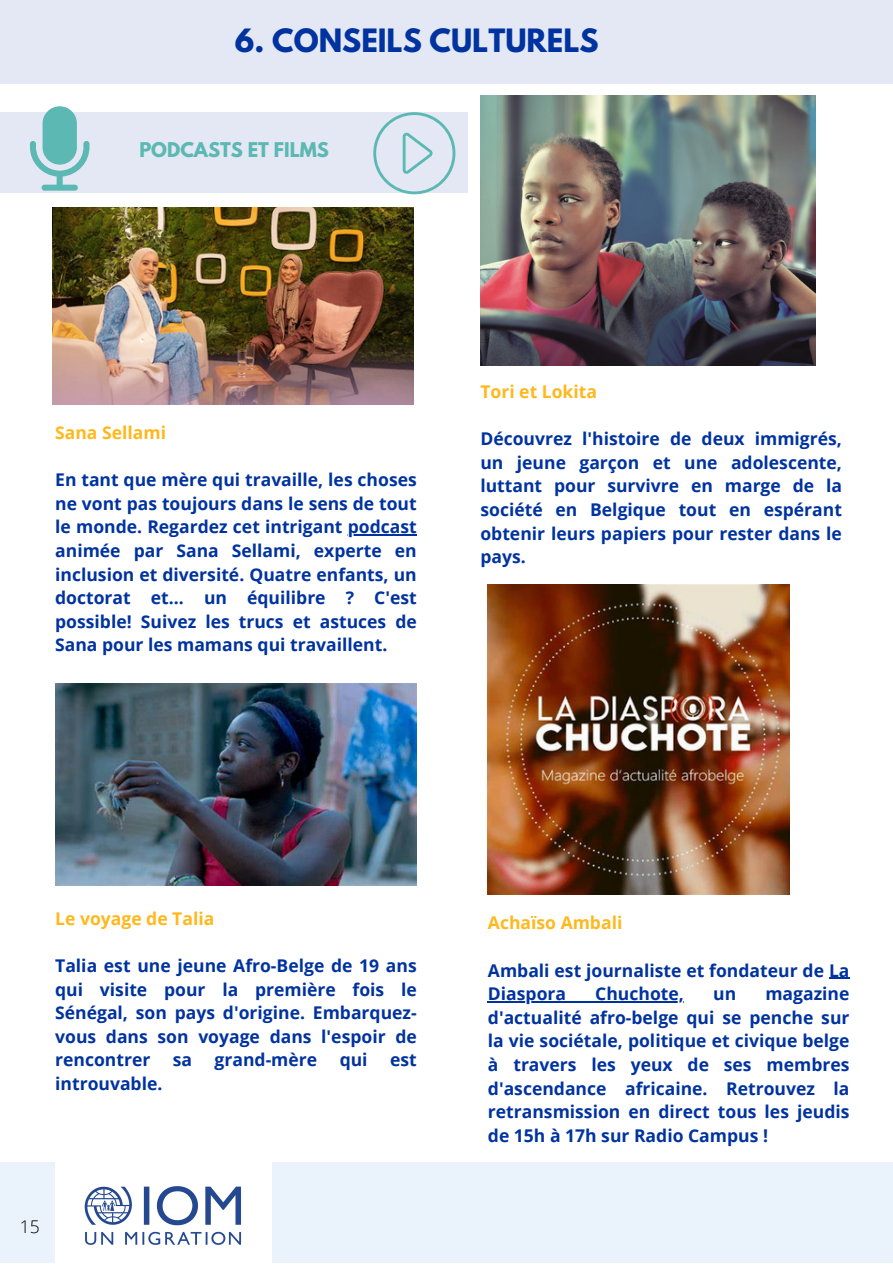
<style>
.page{position:relative;width:893px;height:1264px;background:#fff}
.page>*{position:absolute;margin:0;border:0;box-sizing:border-box;transform-origin:0 0}
.t1{font:700 28.5px "League Spartan";color:#0033a0}
.t2{font:700 18px "League Spartan";color:#5cb8b2}
.t3{font:700 17.55px/23.5px "Open Sans";color:#0033a0;text-align:justify}
.t4{font:700 17.55px "Open Sans";color:#ffb81c}
.t5{font:300 17.55px "Open Sans";color:#000}
</style>
<div class="page">
<div style="left:0;top:1161px;width:892px;height:101px;background:#eaf2fb"></div>
<img style="left:55px;top:1161px;width:216px;height:101px">
<div style="left:0;top:0;width:892px;height:84px;background:#e3e8f4"></div>
<div style="left:0;top:112px;width:467px;height:81px;background:#e3e8f4"></div>
<img style="left:53px;top:208px;width:361px;height:196px">
<img style="left:488px;top:584px;width:301px;height:310px">
<img style="left:480px;top:95px;width:335px;height:270px">
<img style="left:55px;top:683px;width:361px;height:202px">
<svg style="left:373px;top:112px;width:82px;height:82px"></svg>
<svg style="left:30px;top:106px;width:59px;height:85px"></svg>
<hr style="left:348px;top:534px;width:69px;height:1px;background:#0033a0">
<svg style="left:829px;top:977px;width:20px;height:1px"></svg>
<hr style="left:488px;top:1001px;width:196px;height:1px;background:#0033a0">
<p class="t1" style="left:235px;top:26px;width:365px">6. CONSEILS CULTURELS</p>
<p class="t2" style="left:139px;top:141px;width:191px">PODCASTS ET FILMS</p>
<p class="t4" style="left:55px;top:420px;width:112px">Sana Sellami</p>
<p class="t3" style="left:55px;top:467px;width:363px">En tant que mère qui travaille, les choses ne vont pas toujours dans le sens de tout le monde. Regardez cet intrigant podcast animée par Sana Sellami, experte en inclusion et diversité. Quatre enfants, un doctorat et… un équilibre ? C'est possible! Suivez les trucs et astuces de Sana pour les mamans qui travaillent.</p>
<p class="t4" style="left:480px;top:379px;width:118px">Tori et Lokita</p>
<p class="t3" style="left:480px;top:426px;width:363px">Découvrez l'histoire de deux immigrés, un jeune garçon et une adolescente, luttant pour survivre en marge de la société en Belgique tout en espérant obtenir leurs papiers pour rester dans le pays.</p>
<p class="t4" style="left:55px;top:905px;width:161px">Le voyage de Talia</p>
<p class="t3" style="left:55px;top:953px;width:363px">Talia est une jeune Afro-Belge de 19 ans qui visite pour la première fois le Sénégal, son pays d'origine. Embarquez&shy;vous dans son voyage dans l'espoir de rencontrer</p>
<p class="t3" style="left:173px;top:1047px;width:21px">sa</p>
<p class="t3" style="left:214px;top:1047px;width:104px">grand-mère</p>
<p class="t3" style="left:339px;top:1047px;width:29px">qui</p>
<p class="t3" style="left:390px;top:1047px;width:28px">est</p>
<p class="t3" style="left:55px;top:1071px;width:109px">introuvable.</p>
<p class="t5" style="left:20px;top:1213px;width:22px">15</p>
<p class="t4" style="left:488px;top:910px;width:136px">Achaïso Ambali</p>
<p class="t3" style="left:488px;top:958px;width:363px">Ambali est journaliste et fondateur de La<br>Diaspora</p>
<p class="t3" style="left:488px;top:981px;width:363px;text-indent:277px">magazine d'actualité afro-belge qui se penche sur la vie sociétale, politique et civique belge à travers les yeux de ses membres d'ascendance africaine. Retrouvez la retransmission en direct tous les jeudis de 15h à 17h sur Radio Campus !</p>
<p class="t3" style="left:595px;top:981px;width:90px">Chuchote,</p>
<p class="t3" style="left:713px;top:981px;width:25px">un</p>
</div>
